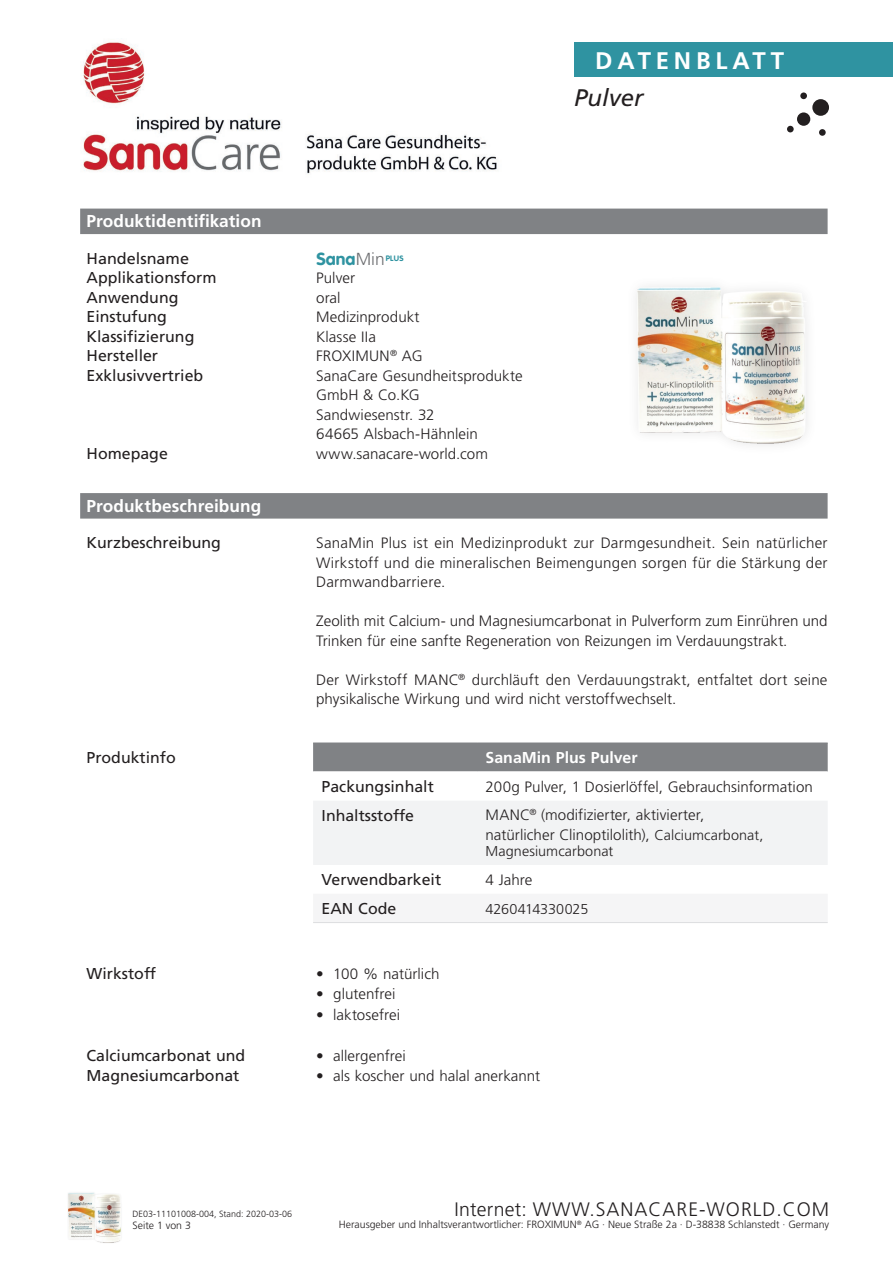
<style>
.page{position:relative;width:893px;height:1263px;background:#fff}
.page>*{position:absolute;margin:0;border:0;box-sizing:border-box;transform-origin:0 0}
.t1{font:700 24px "Frutiger LT Std";letter-spacing:.2em;color:#fff}
.t2{font:italic 24px "Frutiger LT Std";color:#231f20}
.t3{font:300 19.5px "Frutiger LT Std";letter-spacing:.05em;color:#231f20}
.t4{font:17.4px "VAG Rounded Bold";color:#2f93a1}
.t5{font:700 17.25px "Frutiger LT Std";letter-spacing:.005em;color:#fff}
.t6{font:15.75px/19.5px "Frutiger LT Std";color:#231f20}
.t7{font:700 15.75px "Frutiger LT Std";color:#fff}
.t8{font:300 15px/19.5px "Frutiger LT Std";letter-spacing:.005em;color:#231f20}
.t9{font:300 14.25px "Frutiger LT Std";letter-spacing:.005em;color:#231f20}
.t10{font:300 10.5px "Frutiger LT Std";color:#231f20}
.t11{font:300 9px "Frutiger LT Std";color:#231f20}
.t12{font:7.8px "VAG Rounded Bold";color:#2f93a1}
.s1{font-family:"Frutiger LT Std";font-weight:300;color:#6c6d70}
.s2{font-size:14.25px}
</style>
<div class="page">
<img style="left:83px;top:42px;width:414px;height:132px">
<div style="left:80px;top:209px;width:748px;height:25px;background:#808285"></div>
<div style="left:80px;top:493px;width:748px;height:26px;background:#808285"></div>
<div style="left:574px;top:43px;width:319px;height:34px;background:#2f93a1"></div>
<img style="left:68px;top:1192px;width:53px;height:51px">
<div style="left:313px;top:744px;width:515px;height:27px;background:#808285"></div>
<div style="left:313px;top:801px;width:514px;height:64px;background:#f2f3f4"></div>
<hr style="left:313px;top:743px;width:164px;height:1px;background:#808285">
<hr style="left:477px;top:743px;width:351px;height:1px;background:#808285">
<hr style="left:313px;top:922px;width:164px;height:1px;background:#dcdddf">
<hr style="left:477px;top:922px;width:351px;height:1px;background:#dcdddf">
<div style="left:787px;top:126px;width:7px;height:6px;background:#231f20;border-radius:50%"></div>
<div style="left:819px;top:129px;width:7px;height:7px;background:#231f20;border-radius:50%"></div>
<div style="left:800px;top:92px;width:7px;height:7px;background:#231f20;border-radius:50%"></div>
<div style="left:797px;top:112px;width:13px;height:14px;background:#231f20;border-radius:50%"></div>
<div style="left:812px;top:99px;width:17px;height:17px;background:#231f20;border-radius:50%"></div>
<img style="left:636px;top:286px;width:171px;height:159px">
<h1 class="t1" style="left:595px;top:46px;width:190px">DATENBLATT</h1>
<p class="t5" style="left:87px;top:211px;width:176px">Produktidentifikation</p>
<p class="t6" style="left:87px;top:248px;width:131px">Handelsname<br>Applikationsform</p>
<p class="t4" style="left:317px;top:248px;width:70px">Sana<span class="s1">Min</span></p>
<p class="t12" style="left:386px;top:254px;width:19px">PLUS</p>
<p class="t8" style="left:316px;top:268px;width:40px">Pulver</p>
<h1 class="t2" style="left:574px;top:84px;width:71px">Pulver</h1>
<p class="t6" style="left:87px;top:287px;width:93px">Anwendung</p>
<p class="t8" style="left:316px;top:288px;width:26px">oral</p>
<p class="t6" style="left:87px;top:307px;width:82px">Einstufung</p>
<p class="t8" style="left:316px;top:307px;width:105px">Medizinprodukt</p>
<p class="t6" style="left:87px;top:326px;width:109px">Klassifizierung</p>
<p class="t8" style="left:316px;top:327px;width:61px">Klasse IIa</p>
<p class="t6" style="left:87px;top:346px;width:73px">Hersteller</p>
<p class="t8" style="left:316px;top:346px;width:108px">FROXIMUN<sup>®</sup> AG</p>
<p class="t6" style="left:87px;top:365px;width:118px">Exklusivvertrieb</p>
<p class="t8" style="left:316px;top:366px;width:208px">SanaCare Gesundheitsprodukte<br>GmbH &amp; Co.KG<br>Sandwiesenstr. 32<br>64665 Alsbach-Hähnlein</p>
<p class="t6" style="left:87px;top:443px;width:83px">Homepage</p>
<p class="t8" style="left:316px;top:444px;width:173px">www.sanacare-world.com</p>
<p class="t5" style="left:87px;top:495px;width:176px">Produktbeschreibung</p>
<p class="t6" style="left:87px;top:533px;width:136px">Kurzbeschreibung</p>
<p class="t8" style="left:316px;top:533px;width:513px;text-align:justify">SanaMin Plus ist ein Medizinprodukt zur Darmgesundheit. Sein natürlicher Wirkstoff und die mineralischen Beimengungen sorgen für die Stärkung der Darmwandbarriere.</p>
<p class="t8" style="left:316px;top:611px;width:513px">Zeolith mit Calcium- und Magnesiumcarbonat in Pulverform zum Einrühren und<br>Trinken für eine sanfte Regeneration von Reizungen im Verdauungstrakt.</p>
<p class="t8" style="left:316px;top:670px;width:513px">Der Wirkstoff MANC<sup>®</sup> durchläuft den Verdauungstrakt, entfaltet dort seine physikalische Wirkung und wird nicht verstoffwechselt.</p>
<p class="t6" style="left:87px;top:747px;width:91px">Produktinfo</p>
<p class="t7" style="left:486px;top:749px;width:154px">SanaMin Plus Pulver</p>
<p class="t6" style="left:322px;top:777px;width:114px">Packungsinhalt</p>
<p class="t8" style="left:486px;top:777px;width:329px">200g Pulver, 1 Dosierlöffel, Gebrauchsinformation</p>
<p class="t6" style="left:322px;top:806px;width:94px">Inhaltsstoffe</p>
<p class="t8" style="left:486px;top:806px;width:279px">MANC<sup>®</sup> (modifizierter, aktivierter, natürlicher Clinoptilolith), <span class="s2">Calciumcarbonat,</span></p>
<p class="t9" style="left:486px;top:843px;width:129px">Magnesiumcarbonat</p>
<p class="t6" style="left:322px;top:870px;width:121px">Verwendbarkeit</p>
<p class="t8" style="left:486px;top:870px;width:48px">4 Jahre</p>
<p class="t6" style="left:322px;top:899px;width:76px">EAN Code</p>
<p class="t9" style="left:486px;top:900px;width:104px">4260414330025</p>
<p class="t6" style="left:87px;top:964px;width:71px">Wirkstoff</p>
<p class="t8" style="left:316px;top:964px;width:125px">• 100 % natürlich</p>
<p class="t8" style="left:316px;top:985px;width:81px">• glutenfrei</p>
<p class="t8" style="left:316px;top:1005px;width:86px">• laktosefrei</p>
<p class="t6" style="left:87px;top:1045px;width:160px">Calciumcarbonat und</p>
<p class="t8" style="left:316px;top:1046px;width:91px">• allergenfrei</p>
<p class="t6" style="left:87px;top:1066px;width:154px">Magnesiumcarbonat</p>
<p class="t8" style="left:316px;top:1066px;width:226px">• als koscher und halal anerkannt</p>
<p class="t11" style="left:132px;top:1208px;width:161px">DE03-11101008-004, Stand: 2020-03-06</p>
<p class="t10" style="left:132px;top:1219px;width:60px">Seite 1 von 3</p>
<h2 class="t3" style="left:455px;top:1198px;width:376px">Internet: WWW.SANACARE-WORLD.COM</h2>
<p class="t10" style="left:339px;top:1218px;width:492px">Herausgeber und Inhaltsverantwortlicher: FROXIMUN<sup>®</sup> AG · Neue Straße 2a · D-38838 Schlanstedt · Germany</p>
</div>
